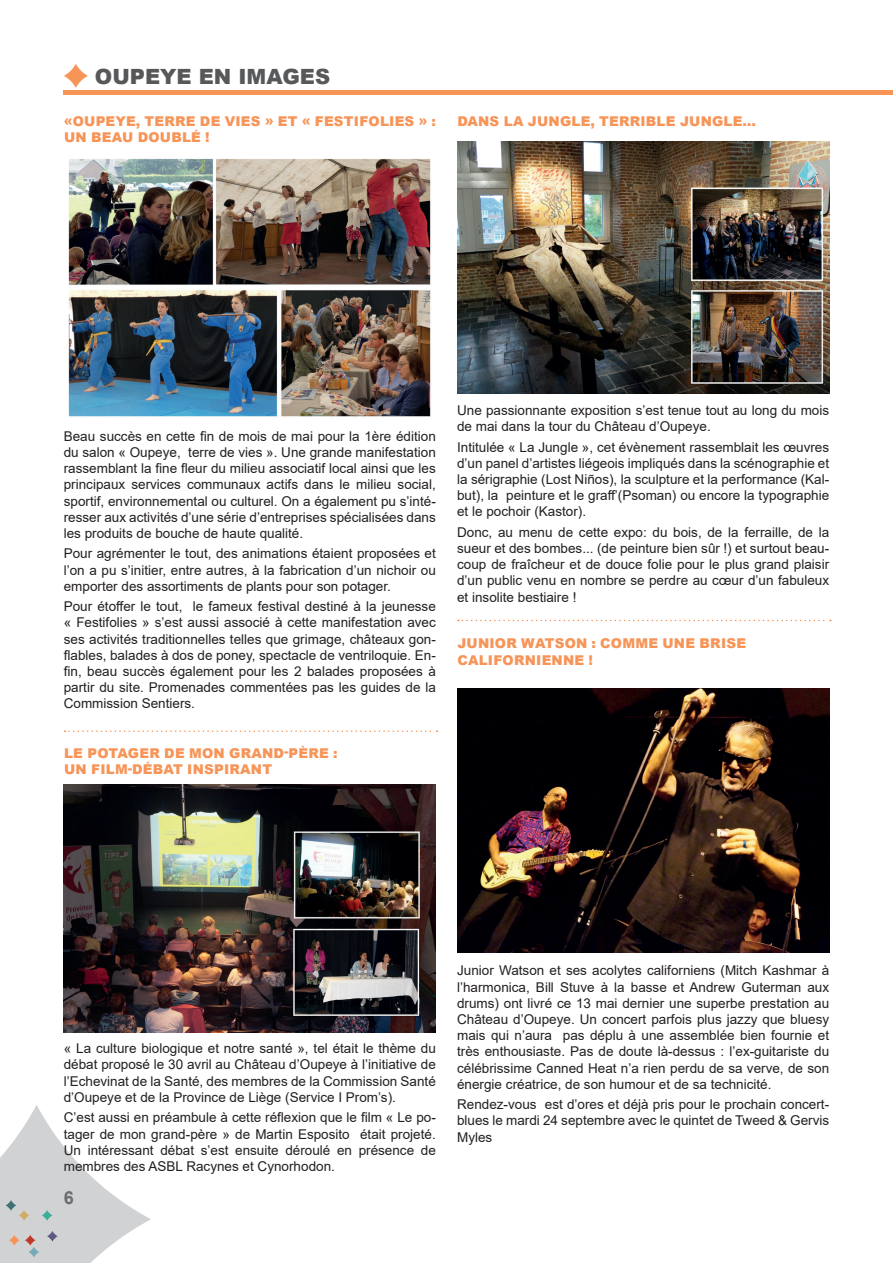
<style>
.page{position:relative;width:893px;height:1263px;background:#fff}
.page>*{position:absolute;margin:0;border:0;box-sizing:border-box;transform-origin:0 0}
.t1{font:900 21px "Arial";color:#57585a}
.t2{font:700 18px "Arial";color:#6c6d70}
.t3{font:13.5px/16.2px "Arial";color:#231f20;text-align:justify}
.t4{font:900 13.5px/16.2px "Arial";letter-spacing:.015em;color:#f79559}
</style>
<div class="page">
<svg style="left:0;top:1105px;width:151px;height:158px"></svg>
<svg style="left:6px;top:1200px;width:10px;height:11px"></svg>
<svg style="left:19px;top:1210px;width:10px;height:11px"></svg>
<svg style="left:42px;top:1210px;width:10px;height:11px"></svg>
<svg style="left:47px;top:1231px;width:11px;height:10px"></svg>
<svg style="left:25px;top:1235px;width:11px;height:10px"></svg>
<svg style="left:29px;top:1247px;width:10px;height:10px"></svg>
<svg style="left:9px;top:1235px;width:11px;height:10px"></svg>
<svg style="left:64px;top:64px;width:24px;height:24px"></svg>
<hr style="left:64px;top:91px;width:829px;height:4px;background:#f79559">
<img style="left:458px;top:688px;width:371px;height:264px">
<img style="left:457px;top:141px;width:372px;height:252px">
<img style="left:68px;top:158px;width:363px;height:259px">
<img style="left:64px;top:785px;width:372px;height:247px">
<svg style="left:65px;top:730px;width:373px;height:2px"></svg>
<svg style="left:458px;top:620px;width:373px;height:1px"></svg>
<h1 class="t1" style="left:95px;top:61px;width:237px">OUPEYE EN IMAGES</h1>
<p class="t4" style="left:64px;top:113px;width:374px">«OUPEYE, TERRE DE VIES » ET « FESTIFOLIES » :<br>UN BEAU DOUBLÉ !</p>
<p class="t4" style="left:457px;top:113px;width:300px">DANS LA JUNGLE, TERRIBLE JUNGLE…</p>
<p class="t3" style="left:64px;top:428px;width:374px">Beau succès en cette fin de mois de mai pour la 1ère édition du salon « Oupeye, terre de vies ». Une grande manifestation rassemblant la fine fleur du milieu associatif local ainsi que les principaux services communaux actifs dans le milieu social, sportif, environnemental ou culturel. On a également pu s’inté&shy;resser aux activités d’une série d’entreprises spécialisées dans les produits de bouche de haute qualité.</p>
<p class="t3" style="left:64px;top:545px;width:374px">Pour agrémenter le tout, des animations étaient proposées et l’on a pu s’initier, entre autres, à la fabrication d’un nichoir ou emporter des assortiments de plants pour son potager.</p>
<p class="t3" style="left:64px;top:598px;width:374px">Pour étoffer le tout, le fameux festival destiné à la jeunesse « Festifolies » s’est aussi associé à cette manifestation avec ses activités traditionnelles telles que grimage, châteaux gon&shy;flables, balades à dos de poney, spectacle de ventriloquie. En&shy;fin, beau succès également pour les 2 balades proposées à partir du site. Promenades commentées pas les guides de la Commission Sentiers.</p>
<p class="t4" style="left:64px;top:744px;width:275px">LE POTAGER DE MON GRAND-PÈRE :<br>UN FILM-DÉBAT INSPIRANT</p>
<p class="t3" style="left:457px;top:402px;width:374px">Une passionnante exposition s’est tenue tout au long du mois de mai dans la tour du Château d’Oupeye.</p>
<p class="t3" style="left:457px;top:439px;width:374px">Intitulée « La Jungle », cet évènement rassemblait les œuvres d’un panel d’artistes liégeois impliqués dans la scénographie et la sérigraphie (Lost Niños), la sculpture et la performance (Kal&shy;but), la peinture et le graff’(Psoman) ou encore la typographie et le pochoir (Kastor).</p>
<p class="t3" style="left:457px;top:524px;width:374px">Donc, au menu de cette expo: du bois, de la ferraille, de la sueur et des bombes... (de peinture bien sûr !) et surtout beau&shy;coup de fraîcheur et de douce folie pour le plus grand plaisir d’un public venu en nombre se perdre au cœur d’un fabuleux et insolite bestiaire !</p>
<p class="t4" style="left:457px;top:635px;width:290px">JUNIOR WATSON : COMME UNE BRISE<br>CALIFORNIENNE !</p>
<p class="t3" style="left:64px;top:1040px;width:374px">« La culture biologique et notre santé », tel était le thème du débat proposé le 30 avril au Château d’Oupeye à l’initiative de l’Echevinat de la Santé, des membres de la Commission Santé d’Oupeye et de la Province de Liège (Service I Prom’s).</p>
<p class="t3" style="left:64px;top:1109px;width:374px">C’est aussi en préambule à cette réflexion que le film « Le po&shy;tager de mon grand-père » de Martin Esposito était projeté.<br>Un intéressant débat s’est ensuite déroulé en présence de membres des ASBL Racynes et Cynorhodon.</p>
<h2 class="t2" style="left:64px;top:1185px;width:12px">6</h2>
<p class="t3" style="left:457px;top:962px;width:374px">Junior Watson et ses acolytes californiens (Mitch Kashmar à l’harmonica, Bill Stuve à la basse et Andrew Guterman aux drums) ont livré ce 13 mai dernier une superbe prestation au Château d’Oupeye. Un concert parfois plus jazzy que bluesy mais qui n’aura pas déplu à une assemblée bien fournie et très enthousiaste. Pas de doute là-dessus : l’ex-guitariste du célébrissime Canned Heat n’a rien perdu de sa verve, de son énergie créatrice, de son humour et de sa technicité.</p>
<p class="t3" style="left:457px;top:1096px;width:374px">Rendez-vous est d’ores et déjà pris pour le prochain concert&shy;blues le mardi 24 septembre avec le quintet de Tweed &amp; Gervis Myles</p>
</div>
